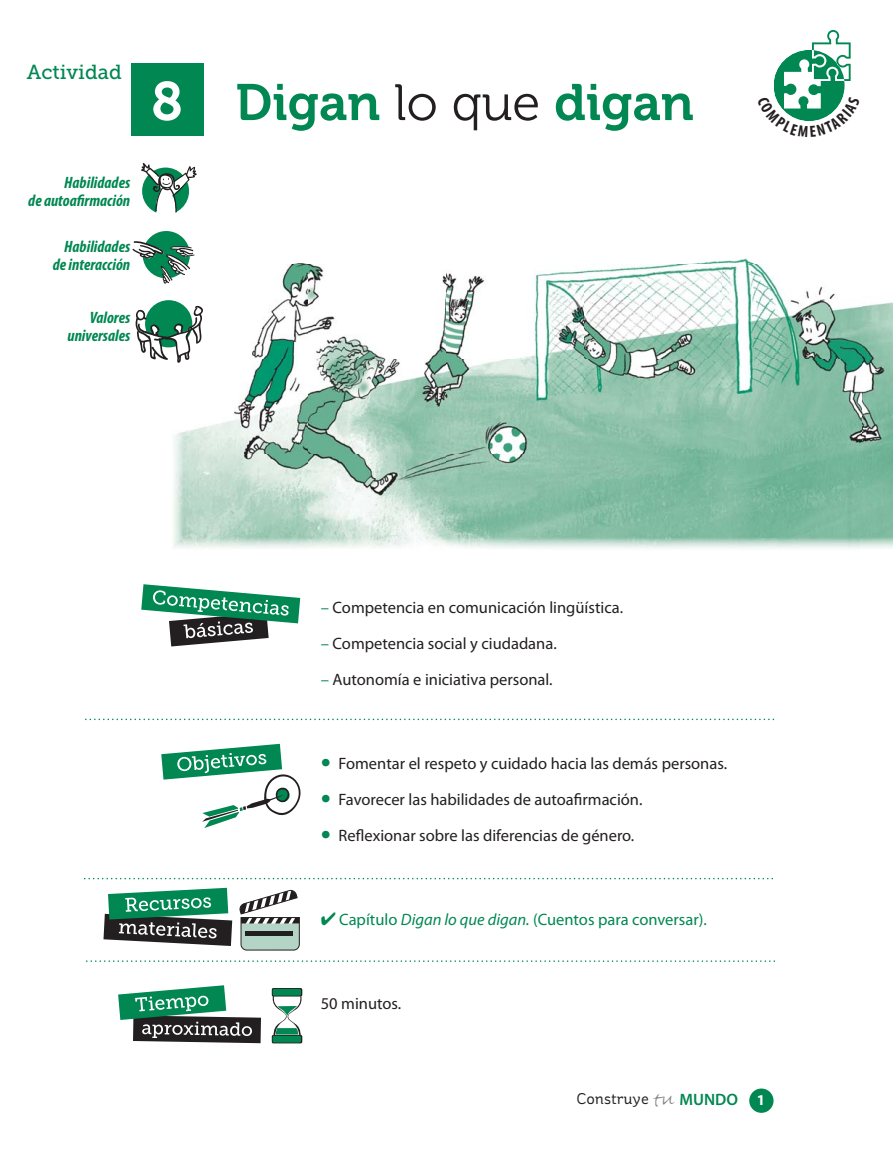
<style>
.page{position:relative;width:893px;height:1149px;background:#fff}
.page>*{position:absolute;margin:0;border:0;box-sizing:border-box;transform-origin:0 0}
.t1{font:51px "Museo 700";color:#008752}
.t2{font:20.25px "Museo Slab 500";color:#008752}
.t3{font:16.5px "Myriad Pro";color:#231f20}
.t4{font:italic 700 condensed 16.5px/18px "Myriad Pro";color:#008752;text-align:right}
.t5{font:16.5px "Myriad Pro";color:#008752}
.t6{font:15.45px "St Ryde";color:#231f20}
.s1{font-size:54px;color:#fff}
.s2{font-family:"Museo 300";color:#231f20}
.s3{color:#008752}
.s4{font-size:36px;color:#008752}
.s5{font-style:italic}
.s6{font-family:"FF Justlefthand";font-size:26.25px;color:#808285}
.s7{font-family:"Myriad Pro";font-weight:600;font-size:16.5px;color:#008752}
</style>
<div class="page">
<img style="left:173px;top:258px;width:720px;height:291px">
<div style="left:749px;top:1088px;width:24px;height:24px;background:#008752;border-radius:50%"></div>
<svg style="left:145px;top:300px;width:47px;height:47px"></svg>
<svg style="left:135px;top:303px;width:71px;height:60px"></svg>
<svg style="left:84px;top:877px;width:689px;height:2px"></svg>
<svg style="left:86px;top:960px;width:689px;height:1px"></svg>
<svg style="left:141px;top:584px;width:159px;height:62px"></svg>
<div style="left:131px;top:63px;width:72px;height:73px;background:#008752"></div>
<svg style="left:132px;top:231px;width:63px;height:53px"></svg>
<svg style="left:85px;top:718px;width:689px;height:2px"></svg>
<svg style="left:141px;top:163px;width:56px;height:50px"></svg>
<svg style="left:103px;top:887px;width:129px;height:58px"></svg>
<svg style="left:239px;top:889px;width:61px;height:61px"></svg>
<hr style="left:246px;top:931px;width:47px;height:4px;background:#231f20">
<svg style="left:161px;top:743px;width:140px;height:84px"></svg>
<svg style="left:272px;top:987px;width:30px;height:9px"></svg>
<div style="left:273px;top:988px;width:28px;height:7px;background:#008752;border-radius:2px"></div>
<div style="left:272px;top:1034px;width:30px;height:9px;background:#02804e;border-radius:2px"></div>
<div style="left:273px;top:1035px;width:28px;height:7px;background:#008752;border-radius:2px"></div>
<svg style="left:272px;top:995px;width:30px;height:41px"></svg>
<svg style="left:118px;top:985px;width:143px;height:57px"></svg>
<svg style="left:774px;top:30px;width:77px;height:91px"></svg>
<p class="t2" style="left:27px;top:64px;width:96px">Actividad</p>
<p class="t4" style="left:28px;top:175px;width:103px">Habilidades<br>de autoafirmación</p>
<p class="t4" style="left:53px;top:239px;width:79px">Habilidades de interacción</p>
<p class="t4" style="left:67px;top:310px;width:64px">Valores universales</p>
<h1 class="t1" style="left:151px;top:83px;width:544px"><span class="s1">8</span> Digan <span class="s2">lo que</span> digan</h1>
<p class="t3" style="left:321px;top:600px;width:304px"><span class="s3">–</span> Competencia en comunicación lingüística.</p>
<p class="t3" style="left:321px;top:636px;width:237px"><span class="s3">–</span> Competencia social y ciudadana.</p>
<p class="t3" style="left:321px;top:672px;width:233px"><span class="s3">–</span> Autonomía e iniciativa personal.</p>
<p class="t3" style="left:321px;top:756px;width:408px"><span class="s4">•</span> Fomentar el respeto y cuidado hacia las demás personas.</p>
<p class="t3" style="left:321px;top:792px;width:323px"><span class="s4">•</span> Favorecer las habilidades de autoafirmación.</p>
<p class="t3" style="left:321px;top:828px;width:315px"><span class="s4">•</span> Reflexionar sobre las diferencias de género.</p>
<p class="t5" style="left:321px;top:912px;width:388px">✔ Capítulo <span class="s5">Digan lo que digan.</span> (Cuentos para conversar).</p>
<p class="t3" style="left:321px;top:996px;width:82px">50 minutos.</p>
<p class="t6" style="left:576px;top:1092px;width:190px">Construye <span class="s6">tu</span> <span class="s7">MUNDO</span> <sub>1</sub></p>
</div>
